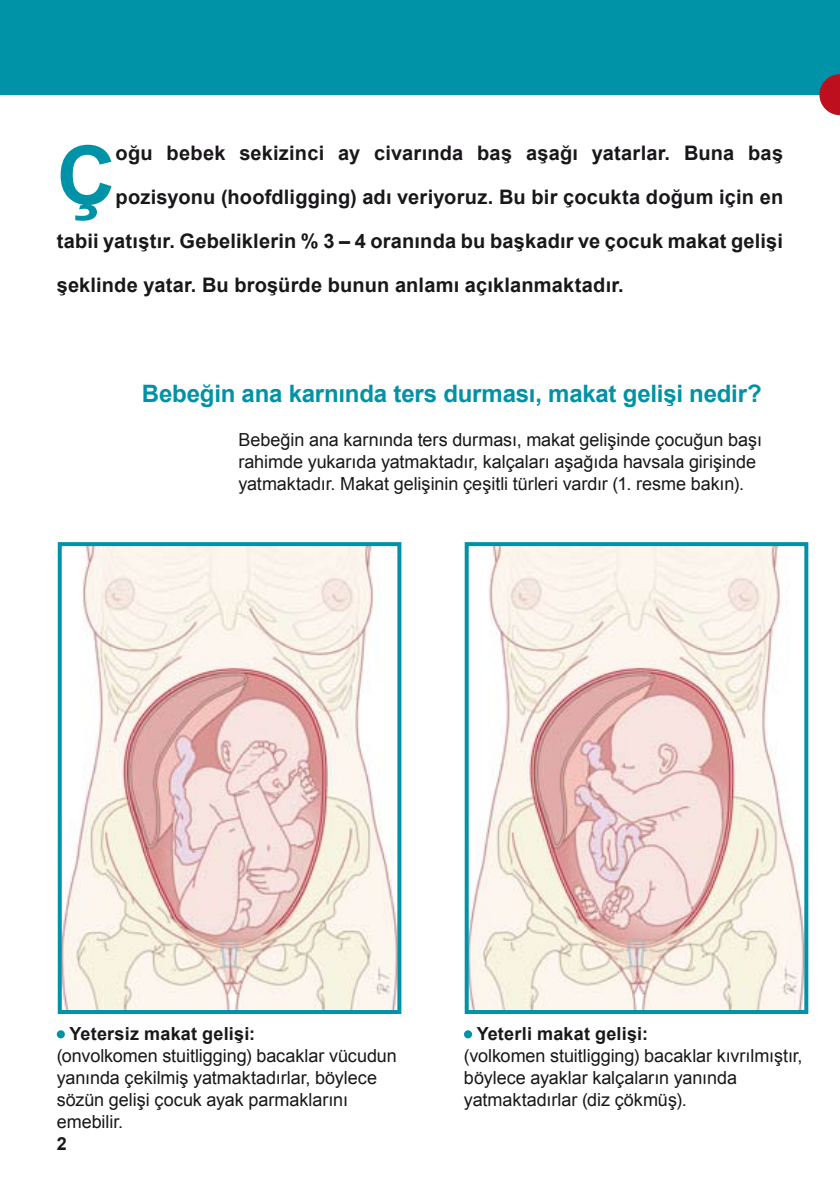
<style>
.page{position:relative;width:840px;height:1191px;background:#fff}
.page>*{position:absolute;margin:0;border:0;box-sizing:border-box;transform-origin:0 0}
.t1{font:700 81.4px "Arial";color:#0092a7}
.t2{font:700 24px "Arial";letter-spacing:-.01em;color:#0092a7}
.t3{font:700 20px "Arial";letter-spacing:.01em;color:#1a171b}
.t4{font:18px/22px "Arial";letter-spacing:-.005em;color:#1a171b}
.t5{font:700 18px "Arial";letter-spacing:.015em;color:#1a171b}
</style>
<div class="page">
<div style="left:0;top:0;width:839px;height:95px;background:#0092a7"></div>
<svg style="left:819px;top:74px;width:20px;height:41px"></svg>
<img style="left:63px;top:547px;width:333px;height:462px">
<div style="left:58px;top:542px;width:343px;height:472px;border:4px solid #0092a7"></div>
<img style="left:469px;top:547px;width:333px;height:462px">
<div style="left:464px;top:542px;width:343px;height:472px;border:4px solid #0092a7"></div>
<div style="left:57px;top:1030px;width:8px;height:8px;background:#0092a7;border-radius:50%"></div>
<svg style="left:463px;top:1030px;width:9px;height:8px"></svg>
<h1 class="t1" style="left:57px;top:122px;width:60px">Ç</h1>
<p class="t3" style="left:116px;top:140px;width:668px">oğu bebek sekizinci ay civarında baş aşağı yatarlar. Buna baş</p>
<p class="t3" style="left:116px;top:184px;width:668px">pozisyonu (hoofdligging) adı veriyoruz. Bu bir çocukta doğum için en</p>
<p class="t3" style="left:57px;top:228px;width:727px">tabii yatıştır. Gebeliklerin % 3 – 4 oranında bu başkadır ve çocuk makat gelişi</p>
<p class="t3" style="left:57px;top:272px;width:568px">şeklinde yatar. Bu broşürde bunun anlamı açıklanmaktadır.</p>
<h2 class="t2" style="left:142px;top:378px;width:621px">Bebeğin ana karnında ters durması, makat gelişi nedir?</h2>
<p class="t4" style="left:238px;top:429px;width:525px">Bebeğin ana karnında ters durması, makat gelişinde çocuğun başı rahimde yukarıda yatmaktadır, kalçaları aşağıda havsala girişinde yatmaktadır. Makat gelişinin çeşitli türleri vardır (1. resme bakın).</p>
<p class="t5" style="left:69px;top:1022px;width:187px">Yetersiz makat gelişi:</p>
<p class="t4" style="left:57px;top:1045px;width:341px">(onvolkomen stuitligging) bacaklar vücudun yanında çekilmiş yatmaktadırlar, böylece sözün gelişi çocuk ayak parmaklarını emebilir.</p>
<p class="t5" style="left:57px;top:1132px;width:12px">2</p>
<p class="t5" style="left:476px;top:1022px;width:173px">Yeterli makat gelişi:</p>
<p class="t4" style="left:463px;top:1045px;width:340px">(volkomen stuitligging) bacaklar kıvrılmıştır, böylece ayaklar kalçaların yanında yatmaktadırlar (diz çökmüş).</p>
</div>
